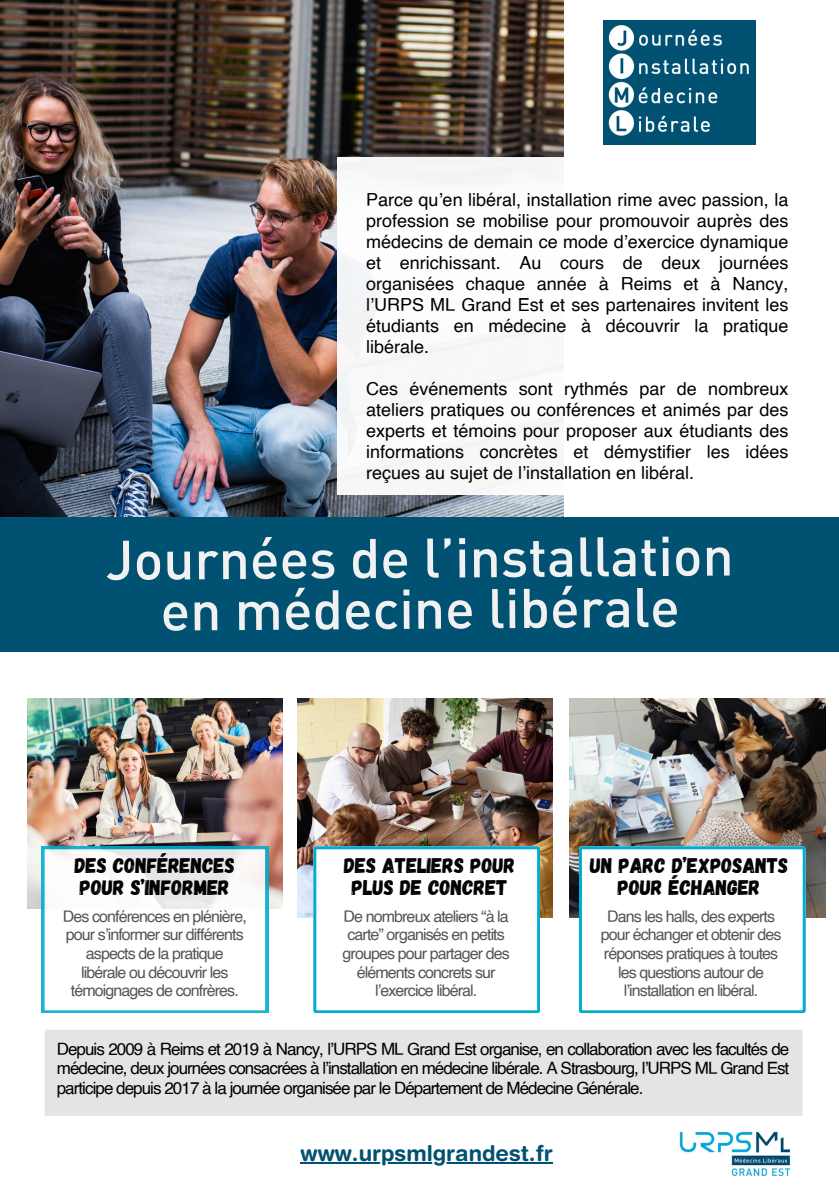
<style>
.page{position:relative;width:839px;height:1191px;background:#fff}
.page>*{position:absolute;margin:0;border:0;box-sizing:border-box;transform-origin:0 0}
.t1{font:500 55px/51.2px "DIN";letter-spacing:-.005em;color:#f1f1f1;text-align:center}
.t2{font:700 22px "Helvetica Rounded";color:#005172}
.t3{font:21.2px/22.2px "Gagalin";color:#000;text-align:center}
.t4{font:18px/21px "Helvetica";color:#000;text-align:justify}
.t5{font:17px/19.8px "Helvetica";letter-spacing:-.055em;color:#000;text-align:justify}
.t6{font:16px/18.6px "Helvetica";letter-spacing:-.055em;color:#545454;text-align:center}
</style>
<div class="page">
<img style="left:0;top:0;width:563px;height:517px">
<div style="left:337px;top:158px;width:501px;height:337px;background:#fff"></div>
<div style="left:0;top:517px;width:838px;height:135px;background:#005172"></div>
<img style="left:27px;top:698px;width:255px;height:210px">
<img style="left:298px;top:698px;width:255px;height:219px">
<img style="left:570px;top:698px;width:255px;height:219px">
<svg style="left:42px;top:846px;width:226px;height:167px"></svg>
<svg style="left:313px;top:846px;width:227px;height:167px"></svg>
<svg style="left:579px;top:846px;width:226px;height:167px"></svg>
<hr style="left:300px;top:1163px;width:252px;height:1px;background:#005172">
<div style="left:45px;top:1030px;width:758px;height:86px;background:#e6e3e3"></div>
<img style="left:679px;top:1131px;width:112px;height:45px">
<div style="left:603px;top:20px;width:152px;height:124px;background:#005172"></div>
<img style="left:608px;top:25px;width:141px;height:111px">
<h2 class="t4" style="left:366px;top:190px;width:424px">Parce qu’en libéral, installation rime avec passion, la profession se mobilise pour promouvoir auprès des médecins de demain ce mode d’exercice dynamique et enrichissant. Au cours de deux journées organisées chaque année à Reims et à Nancy, l’URPS ML Grand Est et ses partenaires invitent les étudiants en médecine à découvrir la pratique libérale.</h2>
<p class="t4" style="left:366px;top:379px;width:424px">Ces événements sont rythmés par de nombreux ateliers pratiques ou conférences et animés par des experts et témoins pour proposer aux étudiants des informations concrètes et démystifier les idées reçues au sujet de l’installation en libéral.</p>
<p class="t1" style="left:106px;top:538px;width:629px">Journées de l’installation en médecine libérale</p>
<h4 class="t3" style="left:75px;top:853px;width:162px;text-align:left">DES CONFÉRENCES<br>POUR S’INFORMER</h4>
<h3 class="t3" style="left:344px;top:853px;width:173px">DES ATELIERS POUR<br>PLUS DE CONCRET</h3>
<p class="t3" style="left:590px;top:853px;width:200px">UN PARC D’EXPOSANTS<br>POUR ÉCHANGER</p>
<p class="t6" style="left:63px;top:908px;width:185px">Des conférences en plénière, pour s’informer sur différents aspects de la pratique libérale ou découvrir les témoignages de confrères.</p>
<h2 class="t6" style="left:342px;top:908px;width:169px">De nombreux ateliers “à la carte” organisés en petits groupes pour partager des éléments concrets sur l’exercice libéral.</h2>
<p class="t6" style="left:601px;top:908px;width:182px">Dans les halls, des experts pour échanger et obtenir des réponses pratiques à toutes les questions autour de l’installation en libéral.</p>
<h2 class="t5" style="left:57px;top:1040px;width:734px">Depuis 2009 à Reims et 2019 à Nancy, l’URPS ML Grand Est organise, en collaboration avec les facultés de médecine, deux journées consacrées à l’installation en médecine libérale. A Strasbourg, l’URPS ML Grand Est participe depuis 2017 à la journée organisée par le Département de Médecine Générale.</h2>
<h1 class="t2" style="left:300px;top:1140px;width:254px">www.urpsmlgrandest.fr</h1>
</div>
